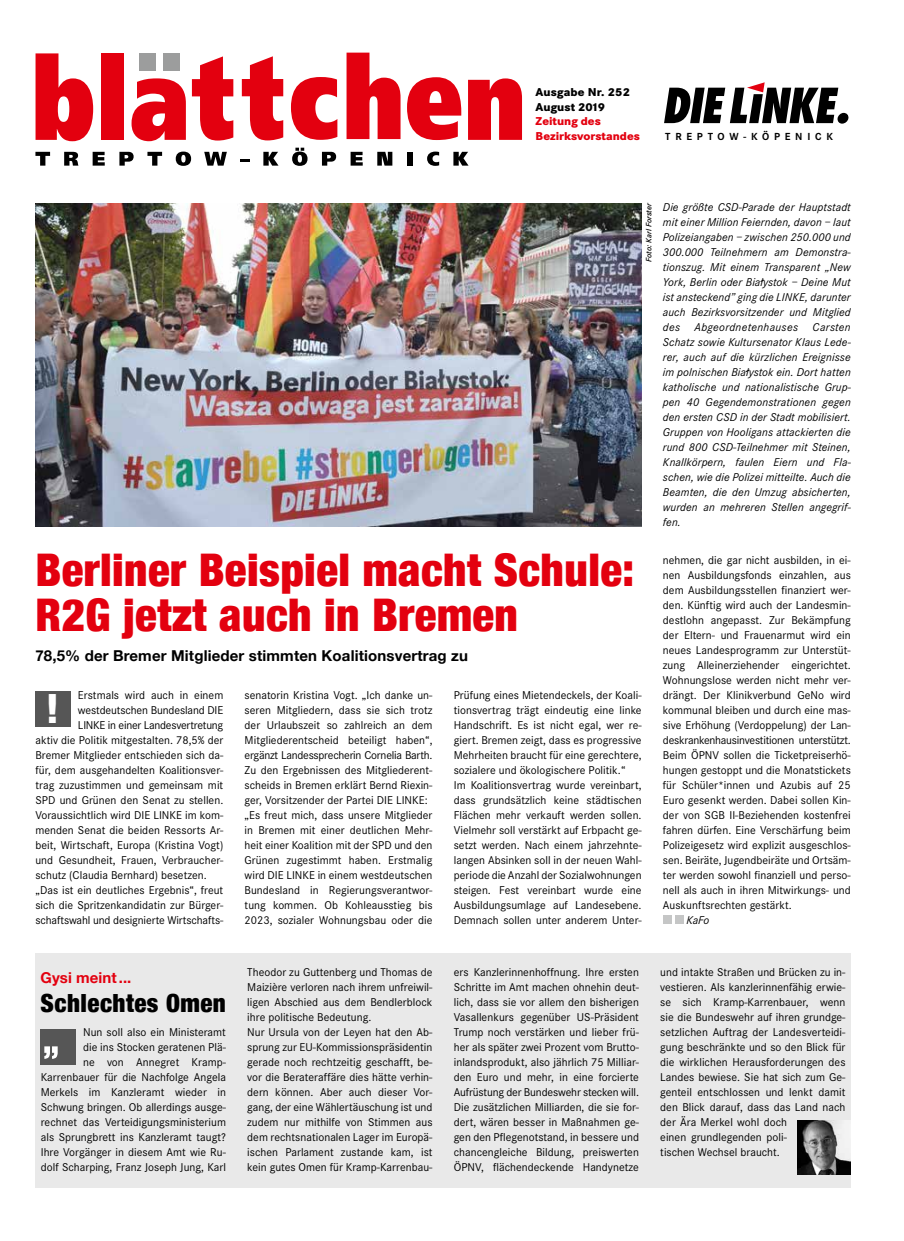
<style>
.page{position:relative;width:904px;height:1241px;background:#fff}
.page>*{position:absolute;margin:0;border:0;box-sizing:border-box;transform-origin:0 0}
.t1{font:900 condensed 45px/45px "Helvetica Neue";letter-spacing:.01em;color:#e3000f}
.t2{font:900 condensed 40.25px "Helvetica Neue";color:#fff}
.t3{font:900 condensed 25px "Helvetica Neue";letter-spacing:.02em;color:#000}
.t4{font:700 15px "Helvetica Neue";letter-spacing:.01em;color:#000}
.t5{font:700 15px "Helvetica Neue";letter-spacing:.005em;color:#e3000f}
.t6{font:800 11.88px/14.4px "Corporate S";color:#e3000f}
.t7{font:800 11.88px/14.4px "Corporate S";letter-spacing:.01em;color:#000}
.t8{font:11.75px/15px "Corporate S";letter-spacing:.005em;color:#000}
.t9{font:italic 11.75px/15px "Corporate S";letter-spacing:.01em;color:#000;text-align:justify}
.t10{font:11.75px "Corporate S";letter-spacing:-.02em;color:#000}
.t11{font:700 10.62px "Corporate S";letter-spacing:.45em;color:#000}
.t12{font:italic 600 8.12px "Corporate S";letter-spacing:.01em;color:#000}
</style>
<div class="page">
<div style="left:35px;top:953px;width:815px;height:234px;background:#e9e9e9"></div>
<img style="left:797px;top:1120px;width:53px;height:53px">
<div style="left:663px;top:914px;width:8px;height:9px;background:#c5c6c6"></div>
<div style="left:674px;top:914px;width:9px;height:9px;background:#c5c6c6"></div>
<svg style="left:664px;top:82px;width:184px;height:42px"></svg>
<svg style="left:35px;top:152px;width:15px;height:14px"></svg>
<svg style="left:64px;top:152px;width:14px;height:14px"></svg>
<svg style="left:93px;top:152px;width:12px;height:14px"></svg>
<svg style="left:119px;top:152px;width:15px;height:14px"></svg>
<svg style="left:147px;top:152px;width:15px;height:14px"></svg>
<svg style="left:176px;top:151px;width:15px;height:15px"></svg>
<svg style="left:204px;top:152px;width:23px;height:14px"></svg>
<svg style="left:240px;top:159px;width:9px;height:3px"></svg>
<svg style="left:263px;top:152px;width:15px;height:14px"></svg>
<svg style="left:292px;top:148px;width:15px;height:18px"></svg>
<svg style="left:322px;top:152px;width:14px;height:14px"></svg>
<svg style="left:350px;top:152px;width:13px;height:14px"></svg>
<svg style="left:377px;top:152px;width:15px;height:14px"></svg>
<div style="left:407px;top:152px;width:5px;height:14px;background:#000"></div>
<svg style="left:427px;top:151px;width:12px;height:15px"></svg>
<svg style="left:453px;top:152px;width:15px;height:14px"></svg>
<svg style="left:36px;top:53px;width:57px;height:88px"></svg>
<div style="left:101px;top:53px;width:23px;height:87px;background:#e3000f"></div>
<svg style="left:131px;top:78px;width:55px;height:63px"></svg>
<div style="left:139px;top:53px;width:17px;height:18px;background:#9c9d9d"></div>
<div style="left:163px;top:53px;width:17px;height:18px;background:#9c9d9d"></div>
<svg style="left:192px;top:56px;width:41px;height:84px"></svg>
<svg style="left:242px;top:56px;width:41px;height:84px"></svg>
<svg style="left:291px;top:77px;width:46px;height:63px"></svg>
<svg style="left:346px;top:53px;width:54px;height:86px"></svg>
<svg style="left:407px;top:77px;width:54px;height:63px"></svg>
<svg style="left:468px;top:78px;width:54px;height:62px;background:#e72633"></svg>
<div style="left:41px;top:1028px;width:35px;height:36px;background:#565656"></div>
<svg style="left:44px;top:1046px;width:14px;height:12px"></svg>
<div style="left:35px;top:691px;width:36px;height:36px;background:#565656"></div>
<img style="left:35px;top:203px;width:606px;height:323px">
<p class="t7" style="left:535px;top:85px;width:96px">Ausgabe Nr. 252<br>August 2019</p>
<p class="t6" style="left:535px;top:114px;width:106px">Zeitung des<br>Bezirksvorstandes</p>
<p class="t11" style="left:665px;top:130px;width:169px">TREPTOW-KÖPENICK</p>
<p class="t12" style="left:644px;top:262px;width:61px;rotate:-90deg">Foto: Karl Forster</p>
<h1 class="t1" style="left:35px;top:545px;width:600px">Berliner Beispiel macht Schule:<br>R2G jetzt auch in Bremen</h1>
<p class="t4" style="left:35px;top:644px;width:434px">78,5% der Bremer Mitglieder stimmten Koalitionsvertrag zu</p>
<p class="t8" style="left:78px;top:687px;width:147px">Erstmals wird auch in einem</p>
<p class="t8" style="left:78px;top:702px;width:147px">westdeutschen Bundesland DIE</p>
<p class="t10" style="left:78px;top:718px;width:147px">LINKE in einer Landesvertretung</p>
<p class="t8" style="left:35px;top:732px;width:189px">aktiv die Politik mitgestalten. 78,5% der</p>
<p class="t8" style="left:35px;top:747px;width:189px">Bremer Mitglieder entschieden sich da-</p>
<p class="t8" style="left:35px;top:762px;width:189px">für, dem ausgehandelten Koalitionsver-</p>
<p class="t8" style="left:35px;top:777px;width:189px">trag zuzustimmen und gemeinsam mit</p>
<p class="t8" style="left:35px;top:792px;width:189px">SPD und Grünen den Senat zu stellen.</p>
<p class="t8" style="left:35px;top:807px;width:189px">Voraussichtlich wird DIE LINKE im kom-</p>
<p class="t8" style="left:35px;top:822px;width:189px">menden Senat die beiden Ressorts Ar-</p>
<p class="t8" style="left:35px;top:837px;width:189px">beit, Wirtschaft, Europa (Kristina Vogt)</p>
<p class="t8" style="left:35px;top:852px;width:189px">und Gesundheit, Frauen, Verbraucher-</p>
<p class="t8" style="left:35px;top:867px;width:173px">schutz (Claudia Bernhard) besetzen.</p>
<p class="t8" style="left:35px;top:882px;width:189px">„Das ist ein deutliches Ergebnis“, freut</p>
<p class="t8" style="left:35px;top:897px;width:189px">sich die Spritzenkandidatin zur Bürger-</p>
<p class="t8" style="left:35px;top:912px;width:189px">schaftswahl und designierte Wirtschafts-</p>
<h2 class="t2" style="left:46px;top:676px;width:14px">!</h2>
<p class="t8" style="left:244px;top:687px;width:189px">senatorin Kristina Vogt. „Ich danke un&shy;seren Mitgliedern, dass sie sich trotz der Urlaubszeit so zahlreich an dem Mitgliederentscheid beteiligt haben“, ergänzt Landessprecherin Cornelia Barth.<br>Zu den Ergebnissen des Mitgliederent&shy;scheids in Bremen erklärt Bernd Riexin&shy;ger, Vorsitzender der Partei DIE LINKE: „Es freut mich, dass unsere Mitglieder in Bremen mit einer deutlichen Mehr&shy;heit einer Koalition mit der SPD und den Grünen zugestimmt haben. Erstmalig wird DIE LINKE in einem westdeutschen Bundesland in Regierungsverantwor&shy;tung kommen. Ob Kohleausstieg bis 2023, sozialer Wohnungsbau oder die</p>
<p class="t8" style="left:454px;top:687px;width:189px">Prüfung eines Mietendeckels, der Koali&shy;tionsvertrag trägt eindeutig eine linke Handschrift. Es ist nicht egal, wer re&shy;giert. Bremen zeigt, dass es progressive Mehrheiten braucht für eine gerechtere, sozialere und ökologischere Politik.“<br>Im Koalitionsvertrag wurde vereinbart, dass grundsätzlich keine städtischen Flächen mehr verkauft werden sollen.<br>Vielmehr soll verstärkt auf Erbpacht ge&shy;setzt werden. Nach einem jahrzehnte&shy;langen Absinken soll in der neuen Wahl&shy;periode die Anzahl der Sozialwohnungen steigen. Fest vereinbart wurde eine Ausbildungsumlage auf Landesebene.<br>Demnach sollen unter anderem Unter-</p>
<p class="t9" style="left:663px;top:199px;width:190px">Die größte CSD-Parade der Hauptstadt mit einer Million Feiernden, davon – laut Polizeiangaben – zwischen 250.000 und 300.000 Teilnehmern am Demonstra&shy;tionszug. Mit einem Transparent „New York, Berlin oder Bialystok – Deine Mut ist ansteckend” ging die LINKE, darunter auch Bezirksvorsitzender und Mitglied des Abgeordnetenhauses Carsten Schatz sowie Kultursenator Klaus Lede&shy;rer, auch auf die kürzlichen Ereignisse im polnischen Bialystok ein. Dort hatten katholische und nationalistische Grup&shy;pen 40 Gegendemonstrationen gegen den ersten CSD in der Stadt mobilisiert.<br>Gruppen von Hooligans attackierten die rund 800 CSD-Teilnehmer mit Steinen, Knallkörpern, faulen Eiern und Fla&shy;schen, wie die Polizei mitteilte. Auch die Beamten, die den Umzug absicherten, wurden an mehreren Stellen angegrif&shy;fen.</p>
<p class="t8" style="left:663px;top:552px;width:189px;text-align:justify">nehmen, die gar nicht ausbilden, in ei&shy;nen Ausbildungsfonds einzahlen, aus dem Ausbildungsstellen finanziert wer&shy;den. Künftig wird auch der Landesmin&shy;destlohn angepasst. Zur Bekämpfung der Eltern- und Frauenarmut wird ein neues Landesprogramm zur Unterstüt&shy;zung Alleinerziehender eingerichtet.<br>Wohnungslose werden nicht mehr ver&shy;drängt. Der Klinikverbund GeNo wird kommunal bleiben und durch eine mas&shy;sive Erhöhung (Verdoppelung) der Lan&shy;deskrankenhausinvestitionen unterstützt.<br>Beim ÖPNV sollen die Ticketpreiserhö&shy;hungen gestoppt und die Monatstickets für Schüler*innen und Azubis auf 25<br>Euro gesenkt werden. Dabei sollen Kin&shy;der von SGB II-Beziehenden kostenfrei fahren dürfen. Eine Verschärfung beim Polizeigesetz wird explizit ausgeschlos&shy;sen. Beiräte, Jugendbeiräte und Ortsäm&shy;ter werden sowohl finanziell und perso&shy;nell als auch in ihren Mitwirkungs- und Auskunftsrechten gestärkt.</p>
<p class="t9" style="left:686px;top:912px;width:24px">KaFo</p>
<p class="t5" style="left:41px;top:966px;width:92px">Gysi meint...</p>
<h3 class="t3" style="left:41px;top:982px;width:187px">Schlechtes Omen</h3>
<p class="t8" style="left:41px;top:1024px;width:187px;text-align:right">Nun soll also ein Ministeramt<br>die ins Stocken geratenen Plä-<br>ne von Annegret Kramp-Karrenbauer für die Nachfolge Angela Merkels im Kanzleramt wieder in Schwung bringen. Ob allerdings ausge&shy;rechnet das Verteidigungsministerium als Sprungbrett ins Kanzleramt taugt?<br>Ihre Vorgänger in diesem Amt wie Ru&shy;dolf Scharping, Franz Joseph Jung, Karl</p>
<p class="t8" style="left:247px;top:964px;width:187px">Theodor zu Guttenberg und Thomas de Maizière verloren nach ihrem unfreiwil&shy;ligen Abschied aus dem Bendlerblock ihre politische Bedeutung.<br>Nur Ursula von der Leyen hat den Ab&shy;sprung zur EU-Kommissionspräsidentin gerade noch rechtzeitig geschafft, be&shy;vor die Berateraffäre dies hätte verhin&shy;dern können. Aber auch dieser Vor&shy;gang, der eine Wählertäuschung ist und zudem nur mithilfe von Stimmen aus dem rechtsnationalen Lager im Europä&shy;ischen Parlament zustande kam, ist kein gutes Omen für Kramp-Karrenbau-</p>
<p class="t8" style="left:454px;top:964px;width:187px;text-align:justify">ers Kanzlerinnenhoffnung. Ihre ersten Schritte im Amt machen ohnehin deut&shy;lich, dass sie vor allem den bisherigen Vasallenkurs gegenüber US-Präsident Trump noch verstärken und lieber frü&shy;her als später zwei Prozent vom Brutto&shy;inlandsprodukt, also jährlich 75 Milliar&shy;den Euro und mehr, in eine forcierte Aufrüstung der Bundeswehr stecken will.<br>Die zusätzlichen Milliarden, die sie for&shy;dert, wären besser in Maßnahmen ge&shy;gen den Pflegenotstand, in bessere und chancengleiche Bildung, preiswerten ÖPNV, flächendeckende Handynetze</p>
<p class="t8" style="left:660px;top:964px;width:187px">und intakte Straßen und Brücken zu in&shy;vestieren. Als kanzlerinnenfähig erwie&shy;se sich Kramp-Karrenbauer, wenn sie die Bundeswehr auf ihren grundge&shy;setzlichen Auftrag der Landesverteidi&shy;gung beschränkte und so den Blick für die wirklichen Herausforderungen des Landes bewiese. Sie hat sich zum Ge&shy;genteil entschlossen und lenkt damit den Blick darauf, dass das Land nach der Ära Merkel wohl doch<br>einen grundlegenden poli-<br>tischen Wechsel braucht.</p>
</div>
